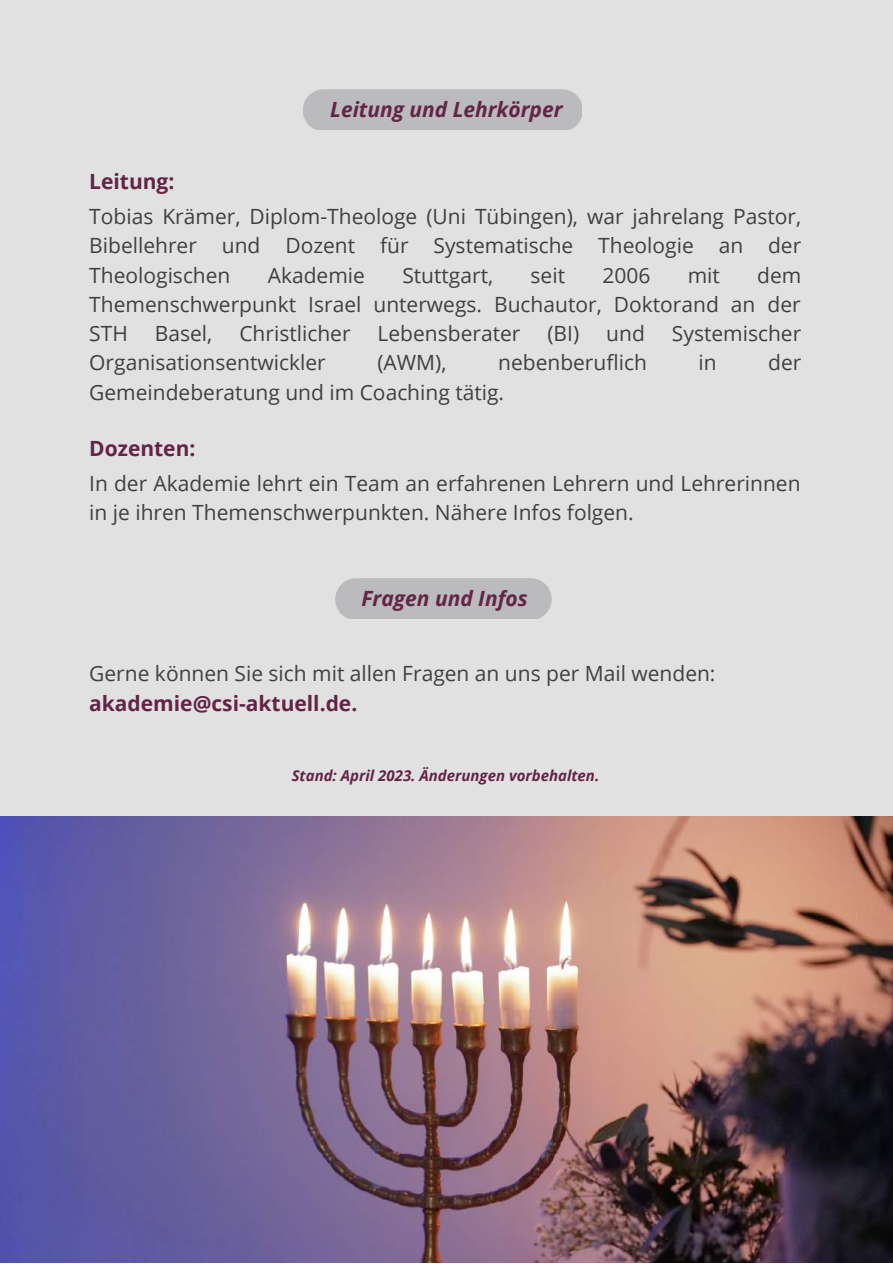
<style>
.page{position:relative;width:893px;height:1264px;background:#fff}
.page>*{position:absolute;margin:0;border:0;box-sizing:border-box;transform-origin:0 0}
.t1{font:21px/29.2px "Open Sans";color:#414040;text-align:justify}
.t2{font:700 21px "Open Sans";color:#632445}
.t3{font:italic 700 21px "Open Sans";color:#632445}
.t4{font:italic 700 20.85px "Open Sans";color:#632445}
.t5{font:italic 700 15px "Open Sans";color:#632445}
</style>
<div class="page">
<div style="left:0;top:0;width:892px;height:1262px;background:#e1e1e1"></div>
<div style="left:303px;top:89px;width:278px;height:41px;background:#bbbabd"></div>
<div style="left:335px;top:578px;width:216px;height:41px;background:#bbbabd"></div>
<img style="left:1px;top:816px;width:891px;height:446px">
<p class="t4" style="left:330px;top:95px;width:234px">Leitung und Lehrkörper</p>
<p class="t2" style="left:89px;top:167px;width:87px">Leitung:</p>
<p class="t1" style="left:89px;top:201px;width:713px">Tobias Krämer, Diplom-Theologe (Uni Tübingen), war jahrelang Pastor, Bibellehrer und Dozent für Systematische Theologie an der Theologischen</p>
<p class="t1" style="left:89px;top:260px;width:713px;text-indent:668px">dem Themenschwerpunkt Israel unterwegs. Buchautor, Doktorand an der STH</p>
<p class="t1" style="left:268px;top:260px;width:99px">Akademie</p>
<p class="t1" style="left:402px;top:260px;width:92px">Stuttgart,</p>
<p class="t1" style="left:530px;top:260px;width:36px">seit</p>
<p class="t1" style="left:602px;top:260px;width:49px">2006</p>
<p class="t1" style="left:687px;top:260px;width:34px">mit</p>
<p class="t1" style="left:155px;top:318px;width:59px">Basel,</p>
<p class="t1" style="left:239px;top:318px;width:113px">Christlicher</p>
<p class="t1" style="left:377px;top:318px;width:144px">Lebensberater</p>
<p class="t1" style="left:547px;top:318px;width:99px">(BI) und</p>
<p class="t1" style="left:672px;top:318px;width:131px">Systemischer</p>
<p class="t1" style="left:89px;top:347px;width:238px">Organisationsentwickler</p>
<p class="t1" style="left:377px;top:347px;width:71px">(AWM),</p>
<p class="t1" style="left:498px;top:347px;width:150px">nebenberuflich</p>
<p class="t1" style="left:698px;top:347px;width:20px">in</p>
<p class="t1" style="left:768px;top:347px;width:35px">der</p>
<p class="t1" style="left:89px;top:377px;width:416px">Gemeindeberatung und im Coaching tätig.</p>
<p class="t2" style="left:89px;top:433px;width:108px">Dozenten:</p>
<p class="t1" style="left:89px;top:468px;width:712px">In der Akademie lehrt ein Team an erfahrenen Lehrern und Lehrerinnen in je ihren Themenschwerpunkten. Nähere Infos folgen.</p>
<p class="t3" style="left:361px;top:583px;width:168px">Fragen und Infos</p>
<p class="t1" style="left:89px;top:658px;width:627px">Gerne können Sie sich mit allen Fragen an uns per Mail wenden:</p>
<p class="t2" style="left:89px;top:688px;width:269px">akademie@csi-aktuell.de.</p>
<p class="t5" style="left:292px;top:764px;width:309px">Stand: April 2023. Änderungen vorbehalten.</p>
</div>
